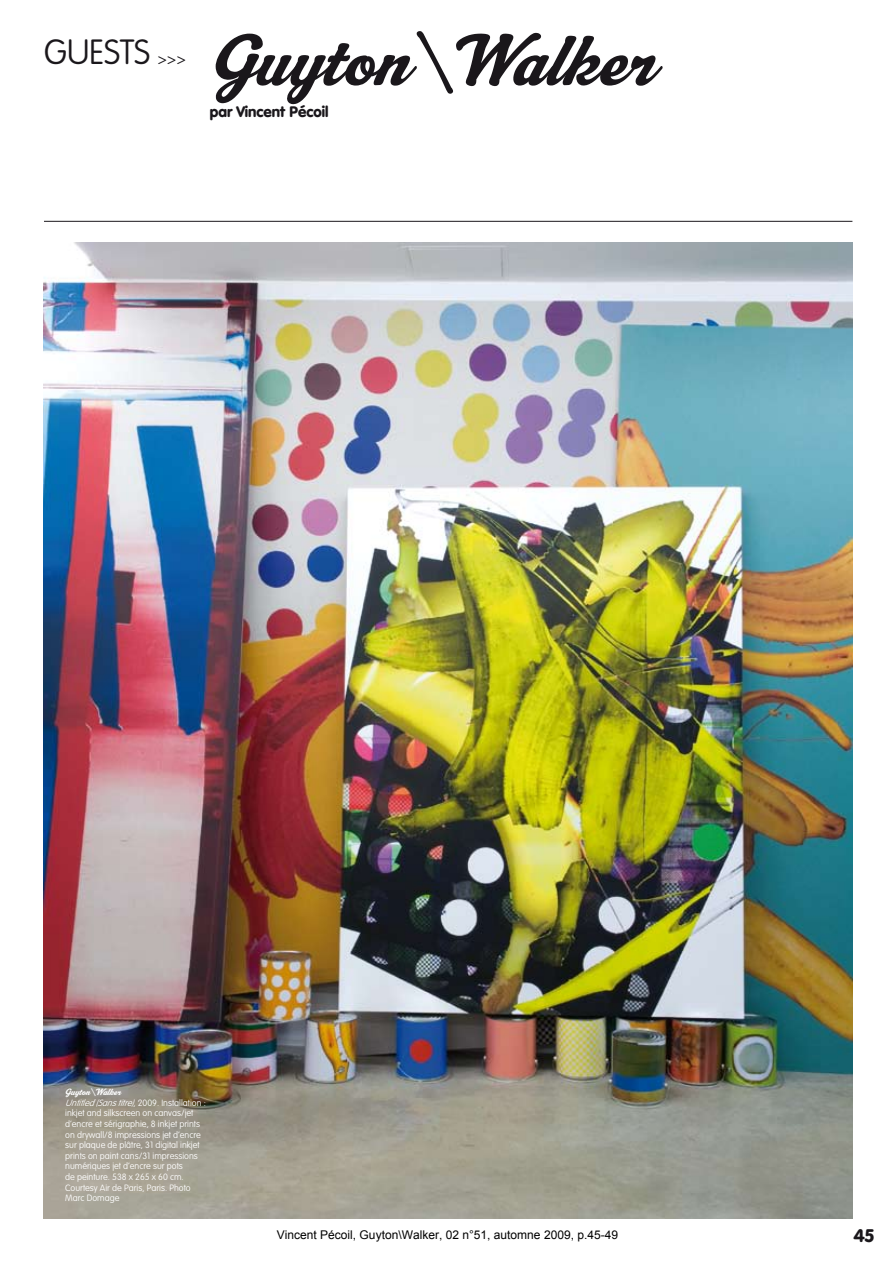
<style>
.page{position:relative;width:895px;height:1263px;background:#fff}
.page>*{position:absolute;margin:0;border:0;box-sizing:border-box;transform-origin:0 0}
.t1{font:72px "Machiarge";color:#1a171b}
.t2{font:100 34.5px "VAG Rounded";color:#1a171b}
.t3{font:900 18px "VAG Rounded";color:#1a171b}
.t4{font:900 15px "VAG Rounded";color:#1a171b}
.t5{font:100 15px "VAG Rounded";color:#1a171b}
.t6{font:12px "Arial";color:#000}
.t7{font:100 9px/10.6px "VAG Rounded";color:#fff}
.t8{font:9px "Machiarge";color:#fff}
.s1{font-style:italic}
</style>
<div class="page">
<hr style="left:44px;top:221px;width:808px;height:1px;background:#1a171b">
<img style="left:44px;top:242px;width:808px;height:976px">
<h2 class="t2" style="left:44px;top:32px;width:108px">GUESTS</h2>
<h3 class="t5" style="left:158px;top:50px;width:29px">&gt;&gt;&gt;</h3>
<h1 class="t1" style="left:210px;top:15px;width:448px">Guyton\Walker</h1>
<h3 class="t4" style="left:210px;top:103px;width:120px">par Vincent Pécoil</h3>
<p class="t8" style="left:65px;top:1086px;width:57px">Guyton\Walker</p>
<p class="t7" style="left:65px;top:1097px;width:142px"><span class="s1">Untitled (Sans titre)</span>, 2009. Installation : inkjet and silkscreen on canvas/jet d’encre et sérigraphie, 8 inkjet prints on drywall/8 impressions jet d’encre sur plaque de plâtre, 31 digital inkjet prints on paint cans/31 impressions numériques jet d’encre sur pots<br>de peinture. 538 x 265 x 60 cm.<br>Courtesy Air de Paris, Paris. Photo Marc Domage</p>
<h3 class="t6" style="left:277px;top:1228px;width:342px">Vincent Pécoil, Guyton\Walker, 02 n°51, automne 2009, p.45-49</h3>
<h3 class="t3" style="left:853px;top:1224px;width:21px">45</h3>
</div>
